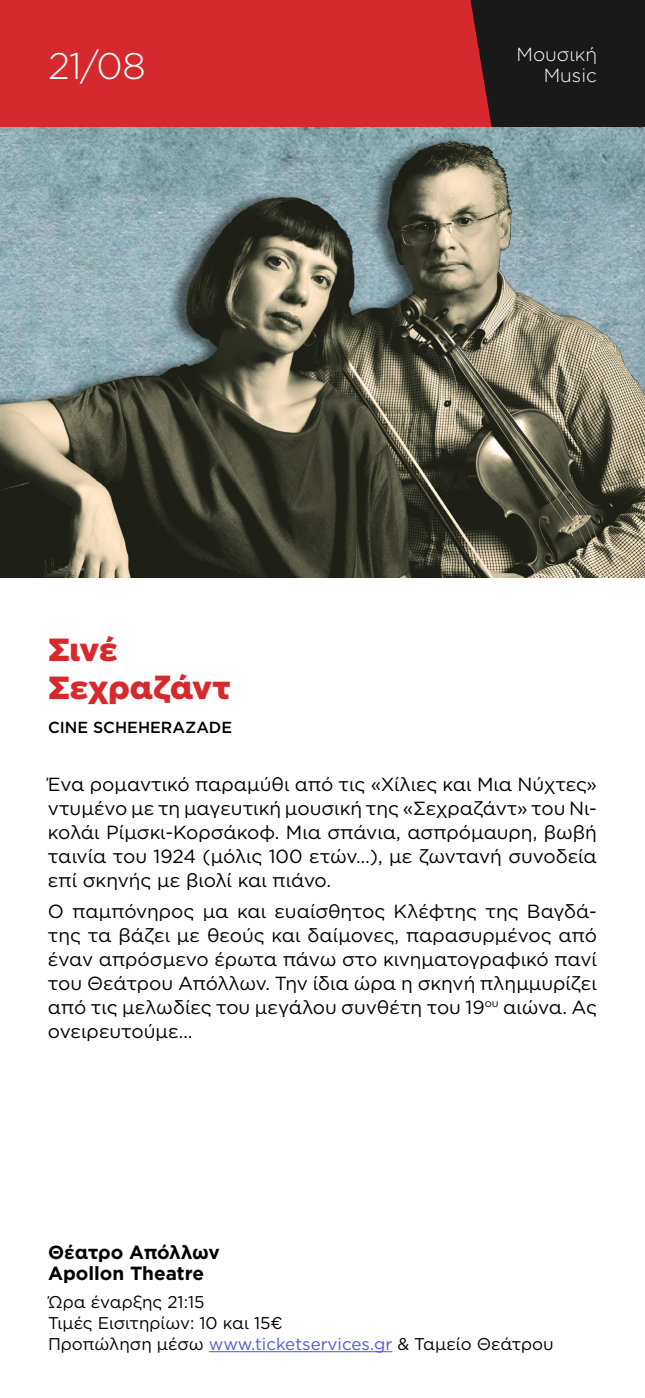
<style>
.page{position:relative;width:645px;height:1398px;background:#fff}
.page>*{position:absolute;margin:0;border:0;box-sizing:border-box;transform-origin:0 0}
.t1{font:300 37px "Gotham";color:#fff}
.t2{font:900 32px/38px "Gotham";letter-spacing:-.005em;color:#d6292e}
.t3{font:19px/24px "Gotham";letter-spacing:-.005em;color:#000;text-align:justify}
.t4{font:700 19px/21px "Gotham";letter-spacing:-.005em;color:#000}
.t5{font:300 19px/21px "Gotham";color:#fff;text-align:right}
.t6{font:17px/21px "Gotham";color:#000}
.t7{font:500 16px "Gotham";color:#000}
.s1{color:#4f5cd6}
</style>
<div class="page">
<div style="left:0;top:0;width:645px;height:128px;background:#d6292e"></div>
<svg style="left:470px;top:0;width:175px;height:128px"></svg>
<img style="left:0;top:128px;width:645px;height:450px">
<hr style="left:209px;top:1351px;width:183px;height:1px;background:#4f5cd6">
<h1 class="t1" style="left:48px;top:42px;width:99px">21/08</h1>
<p class="t5" style="left:517px;top:43px;width:82px">Μουσική<br>Music</p>
<h2 class="t2" style="left:48px;top:630px;width:185px">Σινέ<br>Σεχραζάντ</h2>
<p class="t7" style="left:48px;top:717px;width:186px">CINE SCHEHERAZADE</p>
<p class="t3" style="left:48px;top:772px;width:551px">Ένα ρομαντικό παραμύθι από τις «Χίλιες και Μια Νύχτες» ντυμένο με τη μαγευτική μουσική της «Σεχραζάντ» του Νι&shy;κολάι Ρίμσκι-Κορσάκοφ. Μια σπάνια, ασπρόμαυρη, βωβή ταινία του 1924 (μόλις 100 ετών…), με ζωντανή συνοδεία επί σκηνής με βιολί και πιάνο.</p>
<p class="t3" style="left:48px;top:899px;width:551px">Ο παμπόνηρος μα και ευαίσθητος Κλέφτης της Βαγδά&shy;της τα βάζει με θεούς και δαίμονες, παρασυρμένος από έναν απρόσμενο έρωτα πάνω στο κινηματογραφικό πανί του Θεάτρου Απόλλων. Την ίδια ώρα η σκηνή πλημμυρίζει από τις μελωδίες του μεγάλου συνθέτη του 19<sup>ου</sup> αιώνα. Ας ονειρευτούμε…</p>
<p class="t4" style="left:48px;top:1242px;width:173px">Θέατρο Απόλλων<br>Apollon Theatre</p>
<p class="t6" style="left:48px;top:1291px;width:507px">Ώρα έναρξης 21:15<br>Τιμές Εισιτηρίων: 10 και 15€<br>Προπώληση μέσω <span class="s1">www.ticketservices.gr</span> &amp; Ταμείο Θεάτρου</p>
</div>
